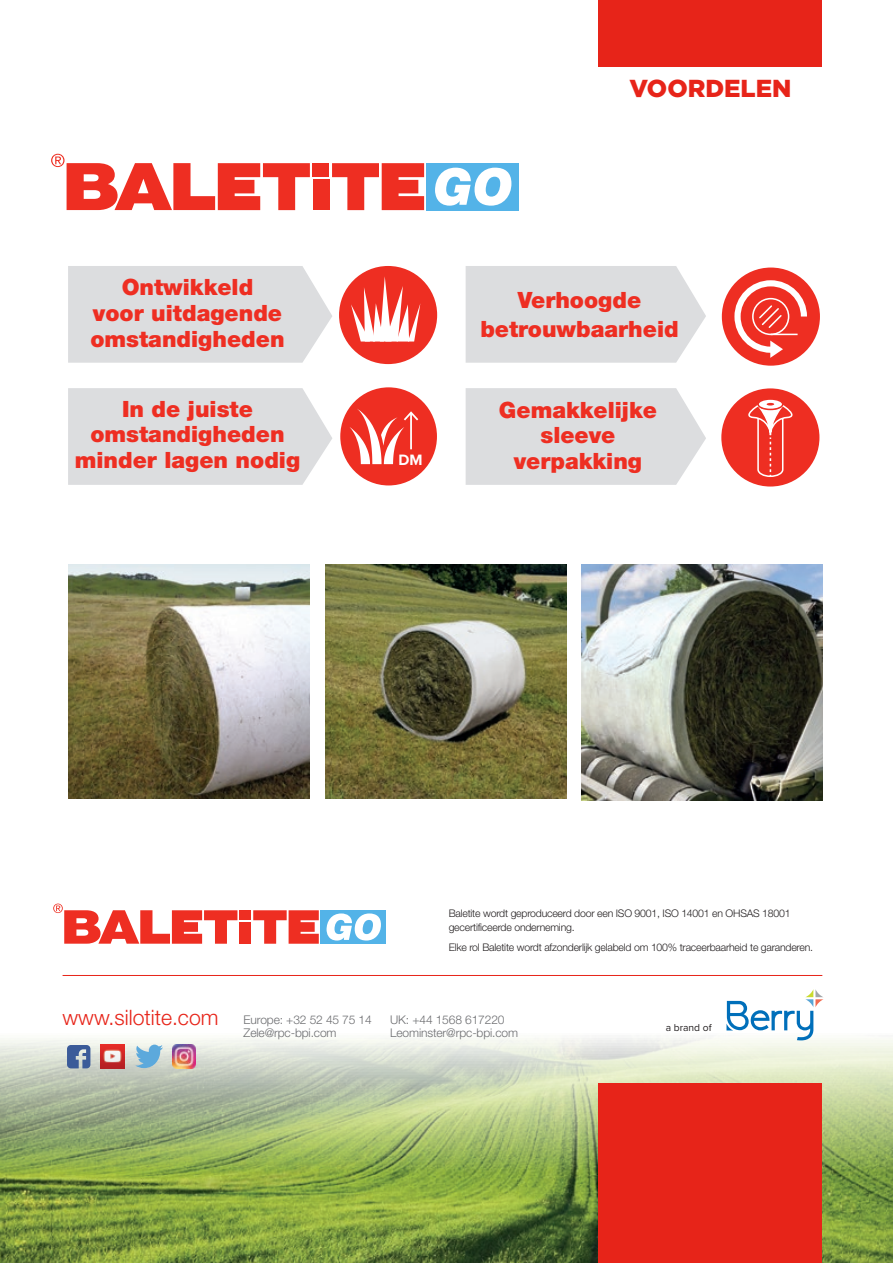
<style>
.page{position:relative;width:893px;height:1263px;background:#fff}
.page>*{position:absolute;margin:0;border:0;box-sizing:border-box;transform-origin:0 0}
.t1{font:900 24.6px "Gotham";color:#e72419}
.t2{font:900 22.5px/25.8px "Helvetica Neue LT";color:#ee2e22;text-align:center}
.t3{font:300 21.3px "Helvetica Neue LT";color:#e72419}
.t4{font:700 15.6px "Proxima Nova A";color:#fff}
.t5{font:300 12px "Helvetica Neue LT";letter-spacing:-.01em;color:#6c6d70}
.t6{font:300 10.5px/13.5px "Helvetica Neue LT";letter-spacing:-.02em;color:#231f20}
.t7{font:10.35px "Proxima Nova";color:#231f20}
</style>
<div class="page">
<img style="left:0;top:910px;width:893px;height:353px">
<div style="left:68px;top:266px;width:264px;height:97px;background:#dcdddf"></div>
<div style="left:68px;top:388px;width:264px;height:97px;background:#dcdddf"></div>
<div style="left:466px;top:266px;width:240px;height:97px;background:#dcdddf"></div>
<div style="left:466px;top:388px;width:240px;height:97px;background:#dcdddf"></div>
<div style="left:598px;top:0;width:224px;height:67px;background:#e72419"></div>
<div style="left:598px;top:1083px;width:224px;height:180px;background:#e72419"></div>
<div style="left:721px;top:388px;width:98px;height:98px;background:#ee2e22;border-radius:50%"></div>
<svg style="left:758px;top:399px;width:25px;height:10px"></svg>
<div style="left:757px;top:398px;width:26px;height:12px;border:2px solid #ee2e22;border-radius:50%"></div>
<svg style="left:739px;top:403px;width:62px;height:75px"></svg>
<div style="left:339px;top:266px;width:98px;height:98px;background:#ee2e22;border-radius:50%"></div>
<svg style="left:351px;top:276px;width:69px;height:66px"></svg>
<div style="left:340px;top:387px;width:97px;height:98px;background:#ee2e22;border-radius:50%"></div>
<svg style="left:350px;top:409px;width:68px;height:55px"></svg>
<hr style="left:63px;top:975px;width:759px;height:1px;background:#e72419">
<svg style="left:726px;top:989px;width:97px;height:51px"></svg>
<img style="left:581px;top:564px;width:241px;height:237px">
<img style="left:68px;top:564px;width:241px;height:234px">
<img style="left:325px;top:564px;width:241px;height:234px">
<div style="left:313px;top:163px;width:16px;height:14px;background:#ee2e22"></div>
<div style="left:313px;top:180px;width:16px;height:30px;background:#ee2e22"></div>
<svg style="left:332px;top:163px;width:92px;height:47px"></svg>
<svg style="left:51px;top:154px;width:259px;height:56px"></svg>
<div style="left:427px;top:163px;width:92px;height:47px;background:#53b3e8"></div>
<svg style="left:435px;top:168px;width:76px;height:38px"></svg>
<div style="left:239px;top:910px;width:12px;height:10px;background:#ee2e22"></div>
<div style="left:239px;top:922px;width:12px;height:22px;background:#ee2e22"></div>
<svg style="left:253px;top:910px;width:66px;height:34px"></svg>
<svg style="left:53px;top:903px;width:184px;height:41px"></svg>
<div style="left:321px;top:910px;width:65px;height:34px;background:#53b3e8"></div>
<svg style="left:327px;top:913px;width:54px;height:27px"></svg>
<div style="left:722px;top:268px;width:98px;height:98px;background:#ee2e22;border-radius:50%"></div>
<svg style="left:734px;top:280px;width:73px;height:78px"></svg>
<img style="left:172px;top:1045px;width:24px;height:23px">
<svg style="left:67px;top:1045px;width:23px;height:23px"></svg>
<svg style="left:135px;top:1044px;width:28px;height:24px"></svg>
<img style="left:101px;top:1044px;width:24px;height:24px">
<p class="t2" style="left:90px;top:274px;width:196px">Ontwikkeld<br>voor uitdagende omstandigheden</p>
<p class="t1" style="left:629px;top:74px;width:164px">VOORDELEN</p>
<p class="t2" style="left:480px;top:285px;width:200px;line-height:28.8px">Verhoogde betrouwbaarheid</p>
<p class="t2" style="left:75px;top:395px;width:227px">In de juiste omstandigheden minder lagen nodig</p>
<p class="t2" style="left:499px;top:397px;width:159px">Gemakkelijke sleeve verpakking</p>
<p class="t4" style="left:398px;top:450px;width:26px">DM</p>
<p class="t6" style="left:449px;top:906px;width:343px">Baletite wordt geproduceerd door een ISO 9001, ISO 14001 en OHSAS 18001 gecertificeerde onderneming.</p>
<p class="t6" style="left:449px;top:940px;width:366px">Elke rol Baletite wordt afzonderlijk gelabeld om 100% traceerbaarheid te garanderen.</p>
<p class="t3" style="left:63px;top:1004px;width:157px">www.silotite.com</p>
<p class="t5" style="left:390px;top:1012px;width:116px">UK: +44 1568 617220</p>
<p class="t5" style="left:390px;top:1026px;width:129px">Leominster@rpc-bpi.com</p>
<p class="t5" style="left:244px;top:1012px;width:130px">Europe: +32 52 45 75 14</p>
<p class="t5" style="left:244px;top:1026px;width:94px">Zele@rpc-bpi.com</p>
<p class="t7" style="left:666px;top:1020px;width:47px">a brand of</p>
</div>
